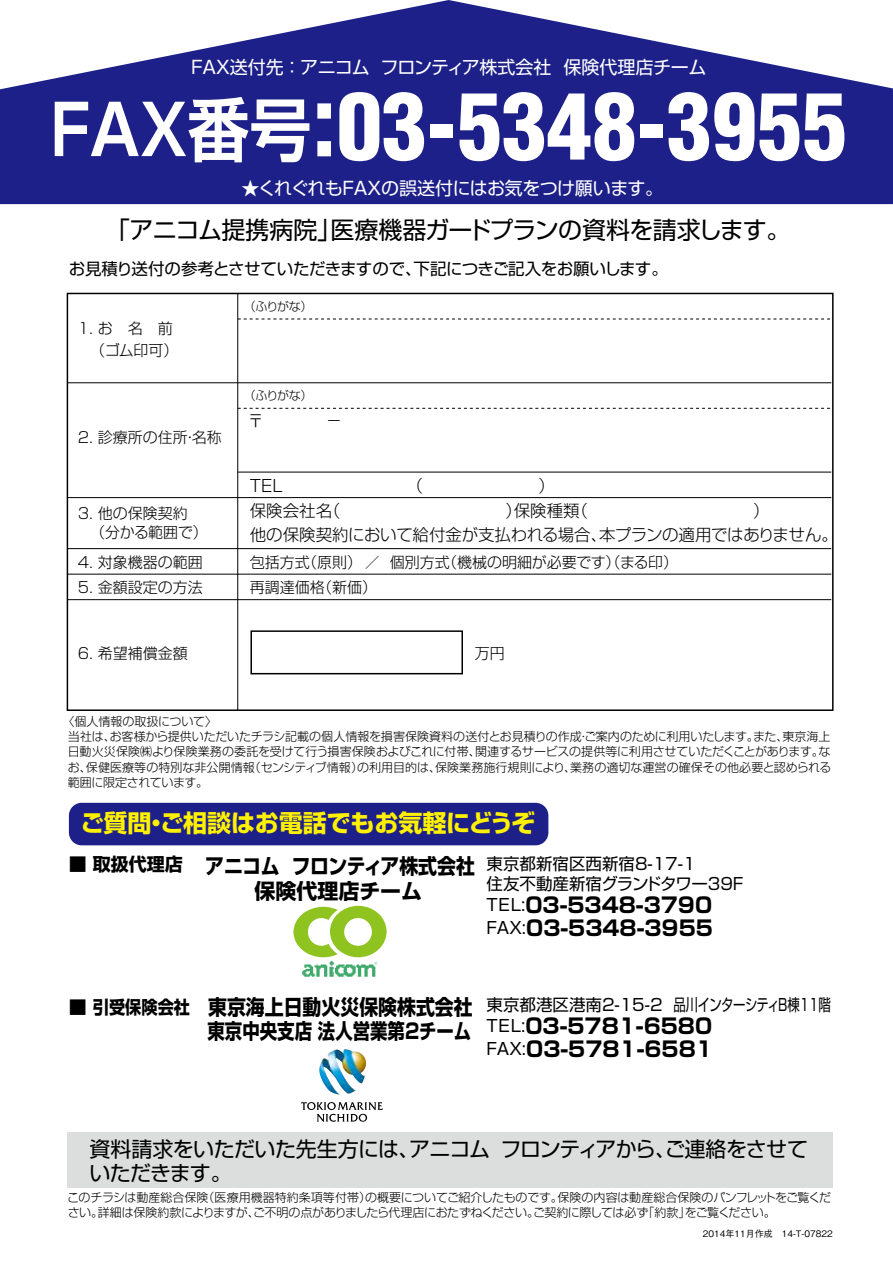
<style>
.page{position:relative;width:893px;height:1263px;background:#fff}
.page>*{position:absolute;margin:0;border:0;box-sizing:border-box;transform-origin:0 0}
.t1{font:900 condensed 90px "Helvetica LT Std";color:#fff}
.t2{font:24px "Shin Go Pro";letter-spacing:-.03em;color:#000}
.t3{font:700 24px "Shin Go Pro";letter-spacing:-.01em;color:#fff100}
.t4{font:700 21px/24px "Shin Go Pro";color:#000;scale:.9 1}
.t5{font:700 21px/22.5px "Shin Go Pro";color:#000}
.t6{font:21px/24px "Shin Go Pro";letter-spacing:-.03em;color:#000}
.t7{font:18px "Shin Go Pro";letter-spacing:-.02em;color:#fff}
.t8{font:700 18px "Shin Go Pro";color:#000}
.t9{font:16.5px/19.5px "Shin Go Pro";letter-spacing:-.01em;color:#000}
.t10{font:16.5px "Shin Go Pro";letter-spacing:-.03em;color:#000}
.t11{font:300 16.5px "Shin Go Pro";letter-spacing:-.02em;color:#000}
.t12{font:300 15px/22.5px "Shin Go Pro";color:#000}
.t13{font:300 12px/15px "Shin Go Pro";letter-spacing:-.015em;color:#000}
.t14{font:500 9px "Gothic BBB Pro";color:#000}
.t15{font:500 6px "Gothic BBB Pro";color:#3eb370}
.s1{font-family:"Shin Go Pro De";font-weight:700;font-stretch:normal;font-size:69px}
.s2{font-family:"Shin Go Pro";font-weight:700;font-stretch:normal}
.s3{font-weight:400;font-size:16.5px}
.s4{font-size:18px}
</style>
<div class="page">
<div style="left:69px;top:803px;width:479px;height:42px;background:#1d2088;border-radius:13px"></div>
<img style="left:302px;top:966px;width:74px;height:11px">
<svg style="left:293px;top:906px;width:94px;height:60px"></svg>
<div style="left:67px;top:293px;width:767px;height:418px;border:2px solid #000"></div>
<div style="left:67px;top:1132px;width:766px;height:55px;background:#dcdddd"></div>
<hr style="left:237px;top:293px;width:1px;height:417px;background:#000">
<svg style="left:238px;top:319px;width:592px;height:1px"></svg>
<hr style="left:67px;top:382px;width:764px;height:1px;background:#000">
<hr style="left:238px;top:472px;width:593px;height:1px;background:#000">
<hr style="left:67px;top:497px;width:764px;height:1px;background:#000">
<hr style="left:67px;top:548px;width:764px;height:1px;background:#000">
<hr style="left:67px;top:574px;width:764px;height:1px;background:#000">
<hr style="left:67px;top:599px;width:764px;height:1px;background:#000">
<svg style="left:238px;top:408px;width:592px;height:1px"></svg>
<div style="left:250px;top:630px;width:213px;height:44px;border:2px solid #000"></div>
<svg style="left:0;top:0;width:893px;height:204px;fill:#1d2088"></svg>
<svg style="left:301px;top:1102px;width:82px;height:20px"></svg>
<img style="left:319px;top:1049px;width:47px;height:46px">
<h3 class="t7" style="left:191px;top:52px;width:517px">FAX送付先 ：アニコム フロンティア株式会社 保険代理店チーム</h3>
<h1 class="t1" style="left:50px;top:70px;width:798px"><span class="s1">FAX番号</span><span class="s2">：</span>03-5348-3955</h1>
<h3 class="t7" style="left:242px;top:174px;width:423px">★くれぐれもFAXの誤送付にはお気をつけ願います。</h3>
<h2 class="t2" style="left:106px;top:210px;width:686px">「アニコム提携病院」医療機器ガードプランの資料を請求します。</h2>
<h3 class="t10" style="left:69px;top:255px;width:601px">お見積り送付の参考とさせていただきますので、下記につきご記入をお願いします。</h3>
<p class="t12" style="left:78px;top:315px;width:102px">1. お　名　前　 （ゴム印可）</p>
<p class="t12" style="left:78px;top:424px;width:146px">2. 診療所の住所・名称</p>
<p class="t12" style="left:78px;top:502px;width:132px;line-height:19.5px">3. 他の保険契約<br>　 （分かる範囲で）</p>
<p class="t13" style="left:244px;top:298px;width:70px">（ふりがな）</p>
<p class="t13" style="left:244px;top:387px;width:70px">（ふりがな）</p>
<h3 class="t11" style="left:250px;top:521px;width:590px">他の保険契約において給付金が支払われる場合、本プランの適用ではありません。</h3>
<p class="t12" style="left:78px;top:549px;width:127px">4. 対象機器の範囲</p>
<p class="t12" style="left:250px;top:549px;width:430px">包括方式（原則） ／ 個別方式（機械の明細が必要です）（まる印）</p>
<p class="t12" style="left:78px;top:574px;width:127px">5. 金額設定の方法</p>
<p class="t12" style="left:250px;top:574px;width:129px">再調達価格（新価）</p>
<p class="t12" style="left:78px;top:640px;width:112px">6. 希望補償金額</p>
<p class="t13" style="left:68px;top:713px;width:765px;text-indent:-5px">〈個人情報の取扱について〉<br>当社は、お客様から提供いただいたチラシ記載の個人情報を損害保険資料の送付とお見積りの作成・ご案内のために利用いたします。また、東京海上日動火災保険㈱より保険業務の委託を受けて行う損害保険およびこれに付帯、関連するサービスの提供等に利用させていただくことがあります。なお、保健医療等の特別な非公開情報（センシティブ情報）の利用目的は、保険業務施行規則により、業務の適切な運営の確保その他必要と認められる範囲に限定されています。</p>
<h2 class="t3" style="left:80px;top:804px;width:456px">ご質問・ご相談はお電話でもお気軽にどうぞ</h2>
<h3 class="t9" style="left:486px;top:852px;width:258px">東京都新宿区西新宿8-17-1<br>住友不動産新宿グランドタワー39F</h3>
<h3 class="t5" style="left:486px;top:892px;width:228px"><span class="s3">TEL:</span>03-5348-3790<br><span class="s3">FAX:</span>03-5348-3955</h3>
<h3 class="t8" style="left:69px;top:850px;width:115px">■ 取扱代理店</h3>
<h3 class="t4" style="left:205px;top:852px;width:301px;line-height:24.5px;text-align:center">アニコム フロンティア株式会社保険代理店チーム</h3>
<p class="t15" style="left:375px;top:957px;width:7px">®</p>
<h3 class="t4" style="left:69px;top:992px;width:450px"><span class="s4">■ 引受保険会社</span> 東京海上日動火災保険株式会社　　　　　　　 東京中央支店 法人営業第2チーム</h3>
<h3 class="t9" style="left:486px;top:993px;width:346px">東京都港区港南2-15-2 品川インターシティB棟11階</h3>
<h3 class="t5" style="left:486px;top:1013px;width:228px"><span class="s3">TEL:</span>03-5781-6580<br><span class="s3">FAX:</span>03-5781-6581</h3>
<h3 class="t6" style="left:89px;top:1134px;width:720px">資料請求をいただいた先生方には、アニコム フロンティアから、ご連絡をさせていただきます。</h3>
<p class="t13" style="left:67px;top:1189px;width:765px">このチラシは動産総合保険（医療用機器特約条項等付帯）の概要についてご紹介したものです。保険の内容は動産総合保険のパンフレットをご覧ください。詳細は保険約款によりますが、ご不明の点がありましたら代理店におたずねください。ご契約に際しては必ず「約款」をご覧ください。</p>
<p class="t14" style="left:703px;top:1226px;width:132px">2014年11月作成　14-T-07822</p>
</div>
